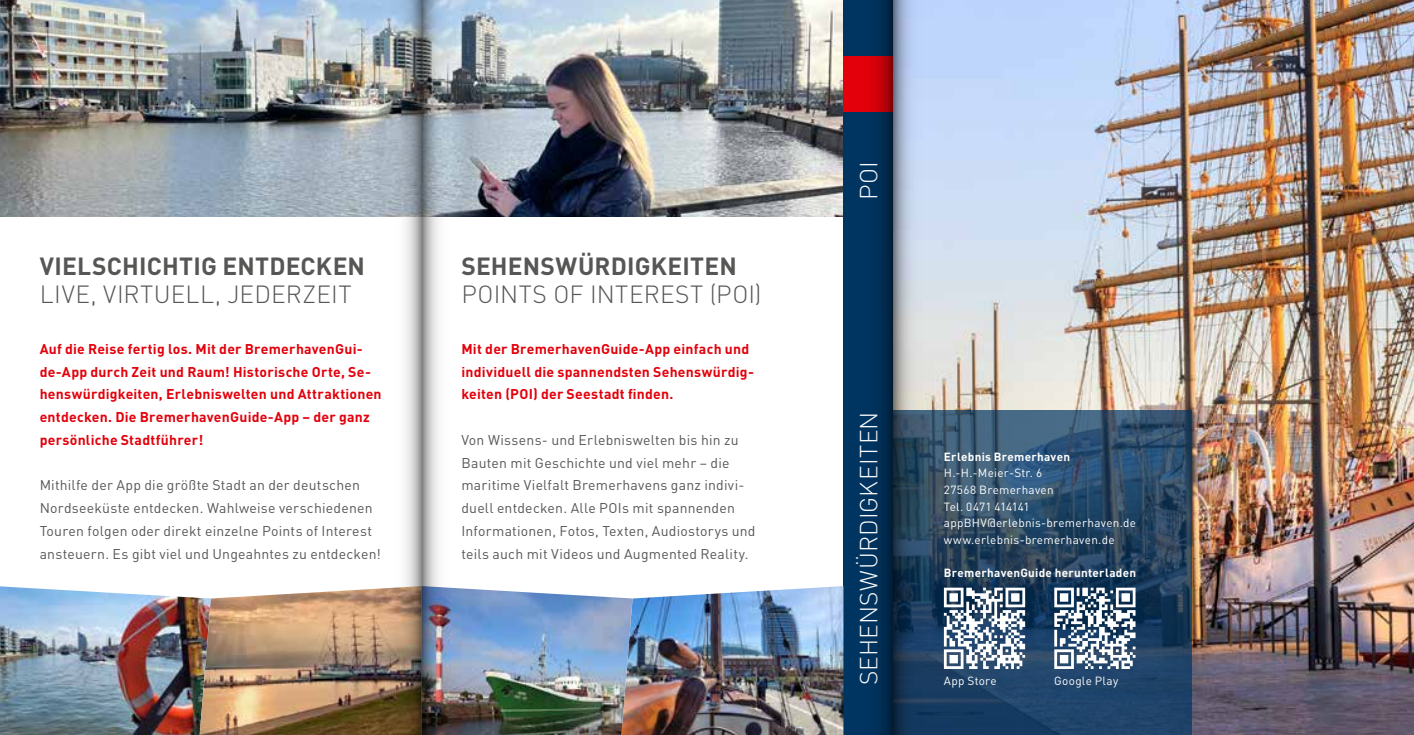
<style>
.page{position:relative;width:1414px;height:735px;background:#fff}
.page>*{position:absolute;margin:0;border:0;box-sizing:border-box;transform-origin:0 0}
.t1{font:300 24.5px "DIN Pro";letter-spacing:.02em;color:#565655}
.t2{font:700 24.5px "DIN Pro";letter-spacing:.005em;color:#565655}
.t3{font:300 24.5px "DIN Pro";letter-spacing:.005em;color:#fff}
.t4{font:14px/22.8px "DIN Pro";letter-spacing:.015em;color:#565655}
.t5{font:700 14px/22.8px "DIN Pro";letter-spacing:.015em;color:#e3000b}
.t6{font:11.72px/16.6px "DIN Pro";letter-spacing:.025em;color:#fff}
.t7{font:700 11.72px "DIN Pro";letter-spacing:.025em;color:#fff}
</style>
<div class="page">
<img style="left:933px;top:0;width:481px;height:734px">
<img style="left:0;top:0;width:843px;height:216px">
<svg style="left:933px;top:410px;width:258px;height:324px;background:#284867"></svg>
<img style="left:0;top:586px;width:200px;height:148px">
<img style="left:632px;top:586px;width:211px;height:148px">
<img style="left:200px;top:588px;width:432px;height:146px">
<svg style="left:944px;top:587px;width:81px;height:81px"></svg>
<svg style="left:1054px;top:587px;width:81px;height:81px"></svg>
<img style="left:422px;top:0;width:39px;height:734px">
<svg style="left:893px;top:0;width:40px;height:734px;background:#768a9f"></svg>
<img style="left:382px;top:0;width:40px;height:734px">
<svg style="left:843px;top:0;width:50px;height:734px;background:#102c53"></svg>
<h1 class="t2" style="left:40px;top:249px;width:327px">VIELSCHICHTIG ENTDECKEN</h1>
<h1 class="t1" style="left:40px;top:277px;width:313px">LIVE, VIRTUELL, JEDERZEIT</h1>
<p class="t5" style="left:40px;top:336px;width:343px">Auf die Reise fertig los. Mit der BremerhavenGui&shy;de-App durch Zeit und Raum! Historische Orte, Se&shy;henswürdigkeiten, Erlebniswelten und Attraktionen entdecken. Die BremerhavenGuide-App – der ganz persönliche Stadtführer!</p>
<p class="t4" style="left:40px;top:473px;width:343px">Mithilfe der App die größte Stadt an der deutschen Nordseeküste entdecken. Wahlweise verschiedenen Touren folgen oder direkt einzelne Points of Interest ansteuern. Es gibt viel und Ungeahntes zu entdecken!</p>
<h1 class="t2" style="left:461px;top:249px;width:277px">SEHENSWÜRDIGKEITEN</h1>
<h1 class="t1" style="left:461px;top:277px;width:302px">POINTS OF INTEREST (POI)</h1>
<p class="t5" style="left:461px;top:336px;width:292px">Mit der BremerhavenGuide-App einfach und individuell die spannendsten Sehenswürdig&shy;keiten (POI) der Seestadt finden.</p>
<p class="t4" style="left:461px;top:427px;width:296px">Von Wissens- und Erlebniswelten bis hin zu Bauten mit Geschichte und viel mehr – die maritime Vielfalt Bremerhavens ganz indivi&shy;duell entdecken. Alle POIs mit spannenden Informationen, Fotos, Texten, Audiostorys und teils auch mit Videos und Augmented Reality.</p>
<h1 class="t3" style="left:852px;top:200px;width:40px;rotate:-90deg">POI</h1>
<h1 class="t3" style="left:852px;top:684px;width:275px;rotate:-90deg">SEHENSWÜRDIGKEITEN</h1>
<p class="t7" style="left:944px;top:448px;width:128px">Erlebnis Bremerhaven</p>
<p class="t6" style="left:944px;top:464px;width:194px">H.-H.-Meier-Str. 6<br>27568 Bremerhaven<br>Tel. 0471 414141 appBHV@erlebnis-bremerhaven.de www.erlebnis-bremerhaven.de</p>
<p class="t7" style="left:944px;top:564px;width:194px">BremerhavenGuide herunterladen</p>
<p class="t6" style="left:944px;top:672px;width:54px">App Store</p>
<p class="t6" style="left:1054px;top:672px;width:66px">Google Play</p>
</div>
